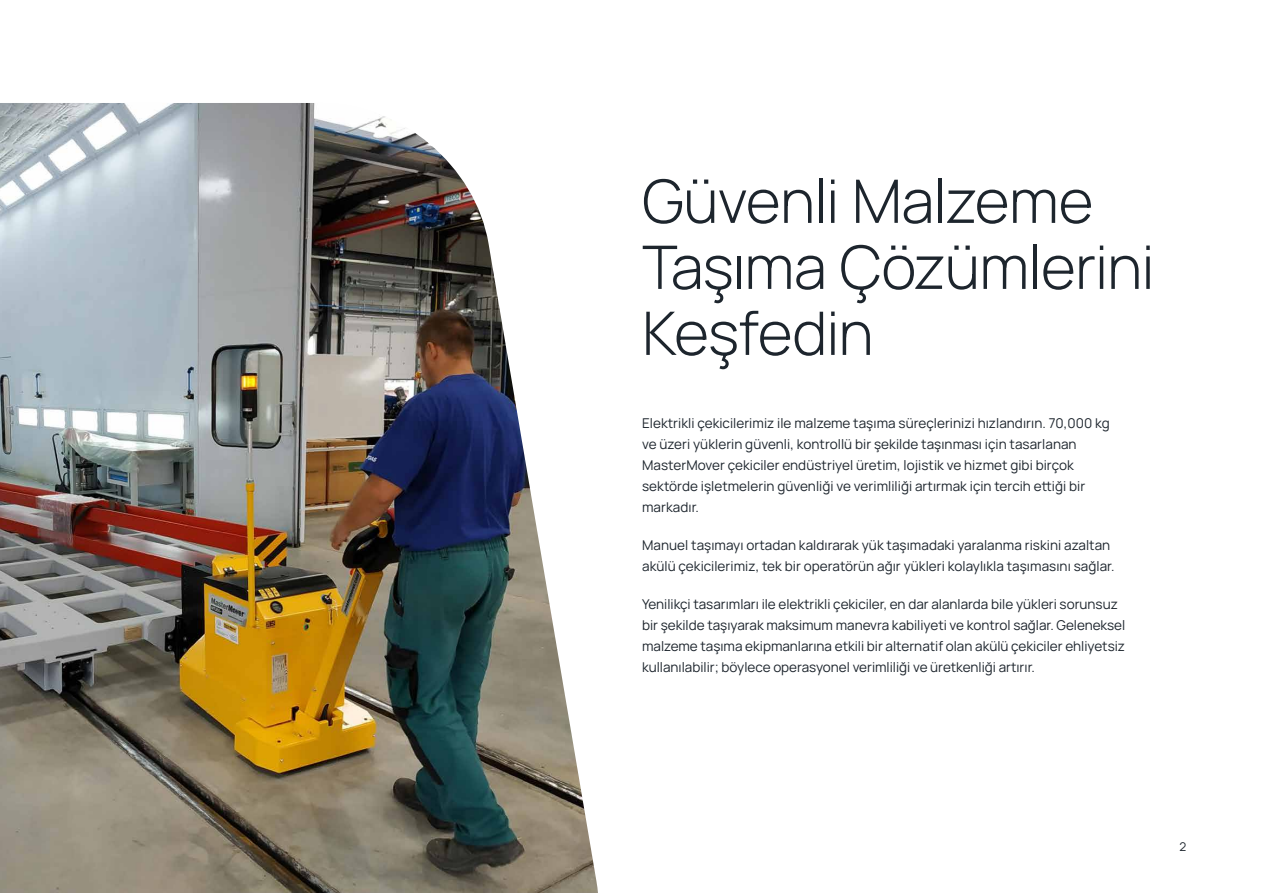
<style>
.page{position:relative;width:1263px;height:893px;background:#fff}
.page>*{position:absolute;margin:0;border:0;box-sizing:border-box;transform-origin:0 0}
.t1{font:300 60px/66px "Manrope";letter-spacing:-.015em;color:#1d252d}
.t2{font:13.5px/21px "Manrope";letter-spacing:.005em;color:#1d252d}
.t3{font:12px "Manrope";color:#1d252d}
</style>
<div class="page">
<img style="left:0;top:103px;width:598px;height:790px">
<h1 class="t1" style="left:642px;top:166px;width:514px">Güvenli Malzeme<br>Taşıma Çözümlerini<br>Keşfedin</h1>
<p class="t2" style="left:642px;top:412px;width:469px">Elektrikli çekicilerimiz ile malzeme taşıma süreçlerinizi hızlandırın. 70,000 kg ve üzeri yüklerin güvenli, kontrollü bir şekilde taşınması için tasarlanan MasterMover çekiciler endüstriyel üretim, lojistik ve hizmet gibi birçok sektörde işletmelerin güvenliği ve verimliliği artırmak için tercih ettiği bir markadır.</p>
<p class="t2" style="left:642px;top:534px;width:474px">Manuel taşımayı ortadan kaldırarak yük taşımadaki yaralanma riskini azaltan akülü çekicilerimiz, tek bir operatörün ağır yükleri kolaylıkla taşımasını sağlar.</p>
<p class="t2" style="left:642px;top:593px;width:485px">Yenilikçi tasarımları ile elektrikli çekiciler, en dar alanlarda bile yükleri sorunsuz bir şekilde taşıyarak maksimum manevra kabiliyeti ve kontrol sağlar. Geleneksel malzeme taşıma ekipmanlarına etkili bir alternatif olan akülü çekiciler ehliyetsiz kullanılabilir; böylece operasyonel verimliliği ve üretkenliği artırır.</p>
<p class="t3" style="left:1179px;top:838px;width:8px">2</p>
</div>
